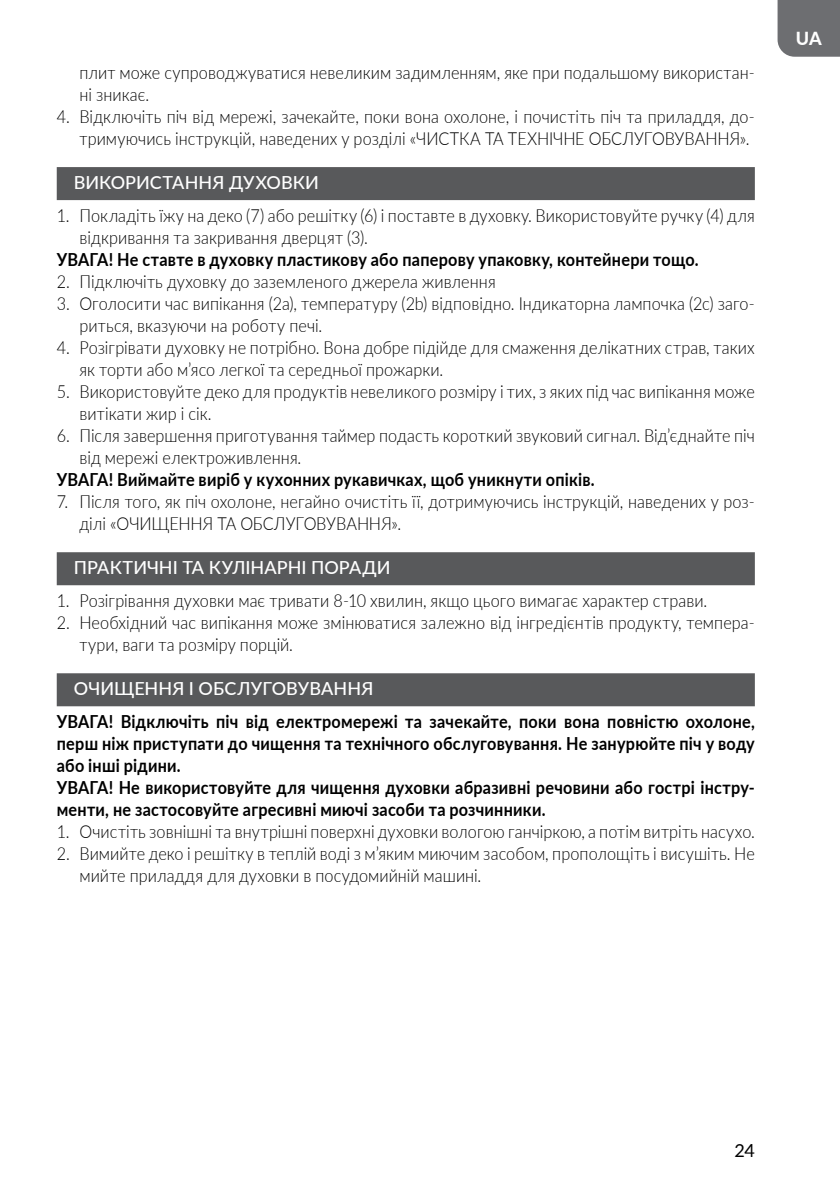
<style>
.page{position:relative;width:840px;height:1191px;background:#fff}
.page>*{position:absolute;margin:0;border:0;box-sizing:border-box;transform-origin:0 0}
.t1{font:300 18px/22px "Lato";letter-spacing:.005em;color:#000;scale:.9 1}
.t2{font:700 18px/22px "Lato";letter-spacing:.015em;color:#000;scale:.9 1}
.t3{font:500 18px "Lato";color:#fff}
.t4{font:18px "Lato";color:#000}
.t5{font:800 18px "Lato";color:#fff}
</style>
<div class="page">
<div style="left:777px;top:0;width:62px;height:57px;background:#6d6e71"></div>
<div style="left:57px;top:167px;width:697px;height:33px;background:#58595b"></div>
<div style="left:57px;top:552px;width:697px;height:33px;background:#58595b"></div>
<div style="left:57px;top:673px;width:697px;height:33px;background:#58595b"></div>
<p class="t1" style="left:79px;top:61px;width:751px">плит може супроводжуватися невеликим задимленням, яке при подальшому використан&shy;ні зникає.</p>
<p class="t1" style="left:57px;top:105px;width:776px;text-align:right">4. Відключіть піч від мережі, зачекайте, поки вона охолоне, і почистіть піч та приладдя, до&shy;тримуючись інструкцій, наведених у розділі «ЧИСТКА ТА ТЕХНІЧНЕ ОБСЛУГОВУВАННЯ».</p>
<p class="t3" style="left:74px;top:169px;width:246px">ВИКОРИСТАННЯ ДУХОВКИ</p>
<p class="t1" style="left:79px;top:204px;width:751px;text-indent:-23px">1. Покладіть їжу на деко (7) або решітку (6) і поставте в духовку. Використовуйте ручку (4) для відкривання та закривання дверцят (3).</p>
<p class="t2" style="left:57px;top:247px;width:714px">УВАГА! Не ставте в духовку пластикову або паперову упаковку, контейнери тощо.</p>
<p class="t1" style="left:57px;top:270px;width:489px">2. Підключіть духовку до заземленого джерела живлення</p>
<p class="t1" style="left:79px;top:292px;width:751px;text-indent:-23px">3. Оголосити час випікання (2a), температуру (2b) відповідно. Індикаторна лампочка (2c) заго&shy;риться, вказуючи на роботу печі.</p>
<p class="t1" style="left:79px;top:336px;width:751px;text-indent:-23px">4. Розігрівати духовку не потрібно. Вона добре підійде для смаження делікатних страв, таких як торти або м’ясо легкої та середньої прожарки.</p>
<p class="t1" style="left:79px;top:380px;width:751px;text-indent:-23px">5. Використовуйте деко для продуктів невеликого розміру і тих, з яких під час випікання може витікати жир і сік.</p>
<p class="t1" style="left:79px;top:424px;width:751px;text-indent:-23px">6. Після завершення приготування таймер подасть короткий звуковий сигнал. Від’єднайте піч від мережі електроживлення.</p>
<p class="t2" style="left:57px;top:467px;width:599px">УВАГА! Виймайте виріб у кухонних рукавичках, щоб уникнути опіків.</p>
<p class="t1" style="left:79px;top:490px;width:751px;text-indent:-23px">7. Після того, як піч охолоне, негайно очистіть її, дотримуючись інструкцій, наведених у роз&shy;ділі «ОЧИЩЕННЯ ТА ОБСЛУГОВУВАННЯ».</p>
<p class="t3" style="left:74px;top:554px;width:318px">ПРАКТИЧНІ ТА КУЛІНАРНІ ПОРАДИ</p>
<p class="t1" style="left:57px;top:589px;width:723px">1. Розігрівання духовки має тривати 8-10 хвилин, якщо цього вимагає характер страви.</p>
<p class="t1" style="left:79px;top:611px;width:751px;text-indent:-23px">2. Необхідний час випікання може змінюватися залежно від інгредієнтів продукту, темпера&shy;тури, ваги та розміру порцій.</p>
<p class="t3" style="left:74px;top:675px;width:301px">ОЧИЩЕННЯ І ОБСЛУГОВУВАННЯ</p>
<p class="t2" style="left:57px;top:709px;width:776px">УВАГА! Відключіть піч від електромережі та зачекайте, поки вона повністю охолоне, перш ніж приступати до чищення та технічного обслуговування. Не занурюйте піч у воду або інші рідини.<br>УВАГА! Не використовуйте для чищення духовки абразивні речовини або гострі інстру&shy;менти, не застосовуйте агресивні миючі засоби та розчинники.</p>
<p class="t1" style="left:57px;top:820px;width:776px">1. Очистіть зовнішні та внутрішні поверхні духовки вологою ганчіркою, а потім витріть насухо.</p>
<p class="t1" style="left:79px;top:842px;width:751px;text-indent:-23px">2. Вимийте деко і решітку в теплій воді з м’яким миючим засобом, прополощіть і висушіть. Не мийте приладдя для духовки в посудомийній машині.</p>
<p class="t5" style="left:795px;top:25px;width:27px">UA</p>
<p class="t4" style="left:734px;top:1137px;width:22px">24</p>
</div>
